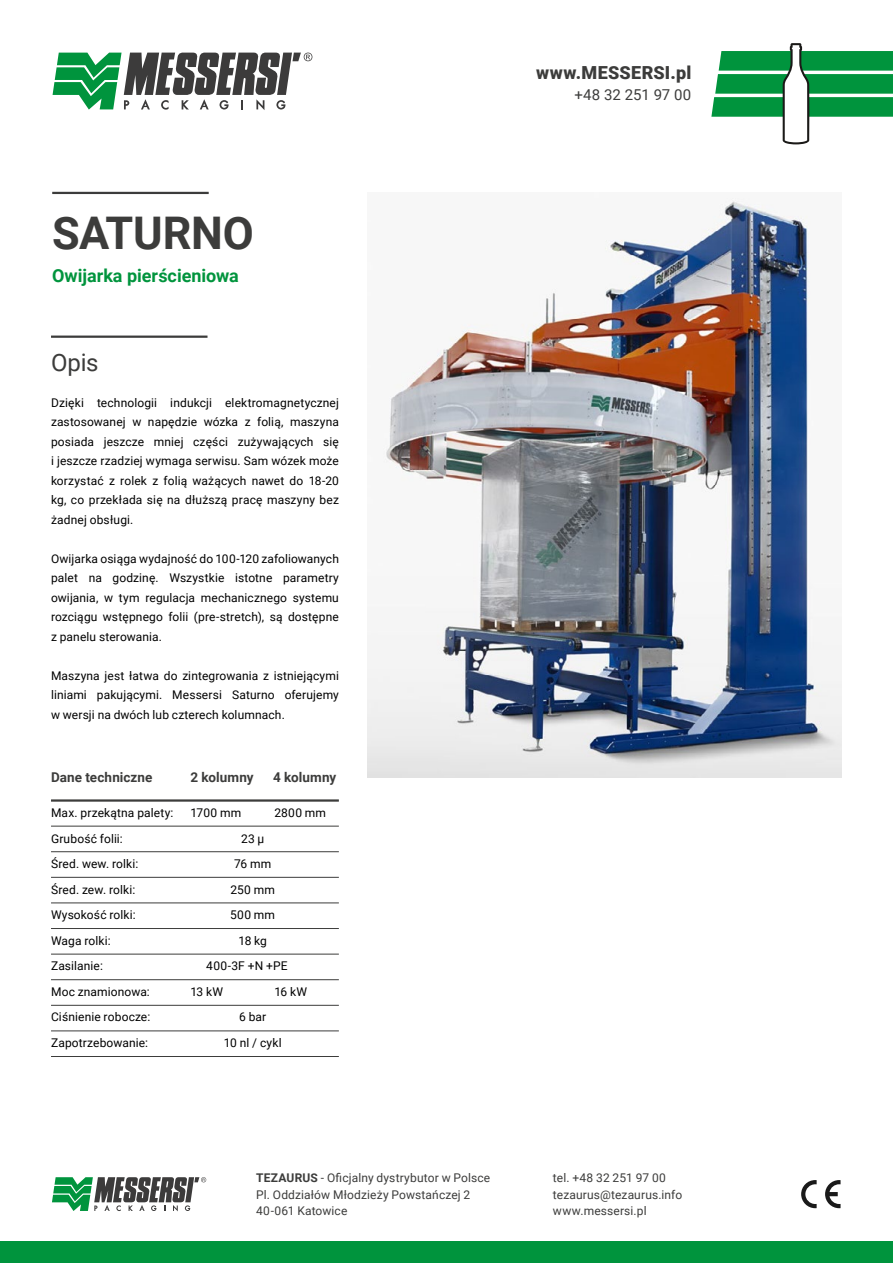
<style>
.page{position:relative;width:893px;height:1263px;background:#fff}
.page>*{position:absolute;margin:0;border:0;box-sizing:border-box;transform-origin:0 0}
.t1{font:700 45px "Roboto";letter-spacing:-.005em;color:#3c3c3b}
.t2{font:24px "Roboto";color:#3c3c3b}
.t3{font:700 18px "Roboto";color:#00943d}
.t4{font:900 18px "Roboto";letter-spacing:.015em;color:#3c3c3b}
.t5{font:15px "Roboto";color:#3c3c3b}
.t6{font:700 13.5px "Roboto";letter-spacing:.005em;color:#3c3c3b}
.t7{font:12px/19.5px "Roboto";letter-spacing:.01em;color:#000;text-align:justify}
.t8{font:12px/16.5px "Roboto";letter-spacing:.01em;color:#3c3c3b}
.s1{font-weight:700}
</style>
<div class="page">
<svg style="left:53px;top:52px;width:259px;height:58px"></svg>
<hr style="left:52px;top:192px;width:157px;height:2px;background:#3c3c3b">
<div style="left:0;top:1242px;width:893px;height:21px;background:#00943d"></div>
<svg style="left:52px;top:1177px;width:154px;height:34px"></svg>
<svg style="left:801px;top:1180px;width:39px;height:28px"></svg>
<hr style="left:51px;top:336px;width:156px;height:2px;background:#3c3c3b">
<img style="left:367px;top:198px;width:475px;height:580px">
<svg style="left:711px;top:43px;width:182px;height:101px"></svg>
<hr style="left:51px;top:799px;width:288px;height:3px;background:#3c3c3b">
<hr style="left:51px;top:826px;width:288px;height:1px;background:#3c3c3b">
<hr style="left:51px;top:851px;width:288px;height:1px;background:#3c3c3b">
<hr style="left:51px;top:877px;width:288px;height:1px;background:#3c3c3b">
<hr style="left:51px;top:902px;width:288px;height:1px;background:#3c3c3b">
<hr style="left:51px;top:928px;width:288px;height:1px;background:#3c3c3b">
<hr style="left:51px;top:954px;width:288px;height:1px;background:#3c3c3b">
<hr style="left:51px;top:979px;width:288px;height:1px;background:#3c3c3b">
<hr style="left:51px;top:1005px;width:288px;height:1px;background:#3c3c3b">
<hr style="left:51px;top:1030px;width:288px;height:1px;background:#3c3c3b">
<hr style="left:51px;top:1056px;width:288px;height:1px;background:#3c3c3b">
<h1 class="t1" style="left:52px;top:201px;width:203px">SATURNO</h1>
<h3 class="t3" style="left:52px;top:263px;width:188px">Owijarka pierścieniowa</h3>
<h2 class="t2" style="left:51px;top:346px;width:49px">Opis</h2>
<p class="t7" style="left:51px;top:392px;width:289px">Dzięki technologii indukcji elektromagnetycznej zastosowanej w napędzie wózka z folią, maszyna posiada jeszcze mniej części zużywających się i jeszcze rzadziej wymaga serwisu. Sam wózek może korzystać z rolek z folią ważących nawet do 18-20 kg, co przekłada się na dłuższą pracę maszyny bez żadnej obsługi.</p>
<p class="t7" style="left:51px;top:548px;width:289px">Owijarka osiąga wydajność do 100-120 zafoliowanych palet na godzinę. Wszystkie istotne parametry owijania, w tym regulacja mechanicznego systemu rozciągu wstępnego folii (pre-stretch), są dostępne z panelu sterowania.</p>
<p class="t7" style="left:51px;top:665px;width:289px">Maszyna jest łatwa do zintegrowania z istniejącymi liniami pakującymi. Messersi Saturno oferujemy w wersji na dwóch lub czterech kolumnach.</p>
<p class="t6" style="left:51px;top:768px;width:103px">Dane techniczne</p>
<p class="t6" style="left:190px;top:768px;width:65px">2 kolumny</p>
<p class="t6" style="left:273px;top:768px;width:65px">4 kolumny</p>
<p class="t7" style="left:51px;top:800px;width:124px;line-height:25.5px;text-align:left">Max. przekątna palety:<br>Grubość folii:<br>Śred. wew. rolki:<br>Śred. zew. rolki:<br>Wysokość rolki:<br>Waga rolki:<br>Zasilanie:<br>Moc znamionowa:<br>Ciśnienie robocze:<br>Zapotrzebowanie:</p>
<p class="t7" style="left:190px;top:803px;width:52px">1700 mm</p>
<p class="t7" style="left:274px;top:803px;width:53px">2800 mm</p>
<p class="t7" style="left:241px;top:828px;width:25px">23 μ</p>
<p class="t7" style="left:234px;top:854px;width:39px">76 mm</p>
<p class="t7" style="left:230px;top:879px;width:46px">250 mm</p>
<p class="t7" style="left:230px;top:905px;width:46px">500 mm</p>
<p class="t7" style="left:238px;top:930px;width:30px">18 kg</p>
<p class="t7" style="left:206px;top:956px;width:83px">400-3F +N +PE</p>
<p class="t7" style="left:190px;top:981px;width:34px">13 kW</p>
<p class="t7" style="left:274px;top:981px;width:34px">16 kW</p>
<p class="t7" style="left:224px;top:1004px;width:59px;line-height:25.5px;text-align:center">6 bar<br>10 nl / cykl</p>
<h3 class="t4" style="left:536px;top:60px;width:156px">www.MESSERSI.pl</h3>
<p class="t5" style="left:574px;top:84px;width:118px">+48 32 251 97 00</p>
<p class="t8" style="left:256px;top:1169px;width:236px"><span class="s1">TEZAURUS</span> - Oficjalny dystrybutor w Polsce<br>Pl. Oddziałów Młodzieży Powstańczej 2<br>40-061 Katowice</p>
<p class="t8" style="left:553px;top:1169px;width:131px">tel. +48 32 251 97 00 tezaurus@tezaurus.info www.messersi.pl</p>
</div>
